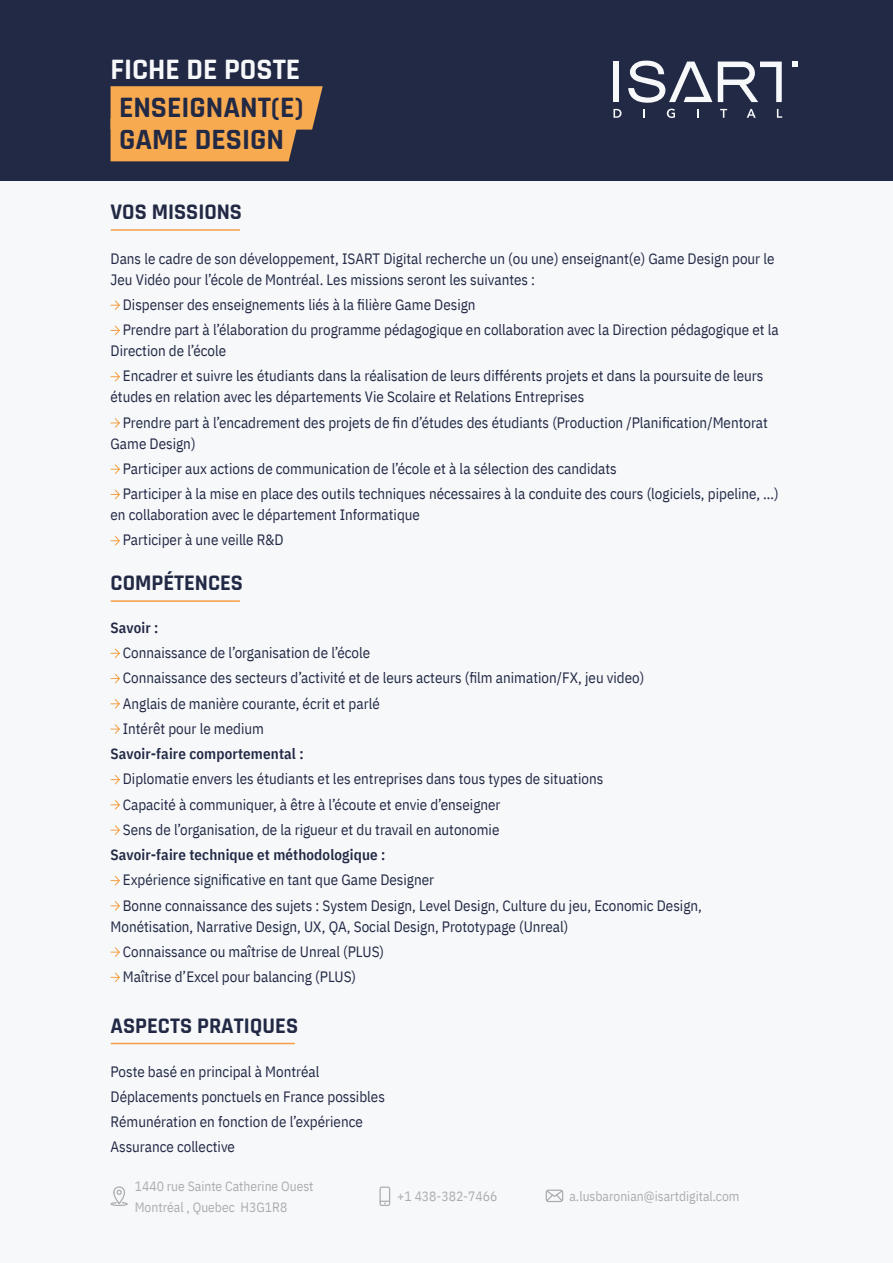
<style>
.page{position:relative;width:893px;height:1263px;background:#f7f8fa}
.page>*{position:absolute;margin:0;border:0;box-sizing:border-box;transform-origin:0 0}
.t1{font:700 30px "Rajdhani";color:#222945}
.t2{font:700 30px "Rajdhani";color:#f7f8fa}
.t3{font:700 22.5px "Rajdhani";color:#222945}
.t4{font:15px/25.2px "IBM Plex Sans Cond";color:#222945}
.t5{font:600 15px "IBM Plex Sans Cond";letter-spacing:.01em;color:#222945}
.t6{font:13.5px/21px "IBM Plex Sans Cond";color:#adadad}
</style>
<div class="page">
<svg style="left:110px;top:1186px;width:18px;height:20px"></svg>
<svg style="left:379px;top:1186px;width:12px;height:20px"></svg>
<svg style="left:545px;top:1189px;width:19px;height:14px"></svg>
<div style="left:0;top:0;width:893px;height:181px;background:#222945"></div>
<svg style="left:613px;top:109px;width:8px;height:9px"></svg>
<svg style="left:720px;top:109px;width:7px;height:9px"></svg>
<svg style="left:747px;top:109px;width:9px;height:9px"></svg>
<svg style="left:777px;top:109px;width:5px;height:9px"></svg>
<div style="left:613px;top:62px;width:6px;height:40px;background:#f7f8fa"></div>
<svg style="left:628px;top:60px;width:84px;height:58px"></svg>
<svg style="left:718px;top:62px;width:64px;height:40px"></svg>
<svg style="left:792px;top:62px;width:6px;height:5px"></svg>
<hr style="left:111px;top:600px;width:128px;height:2px;background:#f59f42">
<hr style="left:111px;top:1043px;width:183px;height:1px;background:#f59f42">
<svg style="left:111px;top:86px;width:212px;height:75px;background:#e69f4f"></svg>
<hr style="left:111px;top:229px;width:128px;height:2px;background:#f59f42">
<svg style="left:110px;top:300px;width:10px;height:10px"></svg>
<svg style="left:110px;top:325px;width:10px;height:11px"></svg>
<svg style="left:110px;top:372px;width:10px;height:10px"></svg>
<svg style="left:110px;top:418px;width:10px;height:10px"></svg>
<svg style="left:110px;top:464px;width:10px;height:10px"></svg>
<svg style="left:110px;top:489px;width:10px;height:11px"></svg>
<svg style="left:110px;top:536px;width:10px;height:10px"></svg>
<svg style="left:110px;top:648px;width:10px;height:10px"></svg>
<svg style="left:110px;top:673px;width:10px;height:11px"></svg>
<svg style="left:110px;top:699px;width:10px;height:10px"></svg>
<svg style="left:110px;top:724px;width:10px;height:10px"></svg>
<svg style="left:110px;top:774px;width:10px;height:11px"></svg>
<svg style="left:110px;top:800px;width:10px;height:10px"></svg>
<svg style="left:110px;top:825px;width:10px;height:10px"></svg>
<svg style="left:110px;top:875px;width:10px;height:11px"></svg>
<svg style="left:110px;top:901px;width:10px;height:10px"></svg>
<svg style="left:110px;top:947px;width:10px;height:10px"></svg>
<svg style="left:110px;top:972px;width:10px;height:11px"></svg>
<h1 class="t2" style="left:111px;top:51px;width:191px">FICHE DE POSTE</h1>
<h1 class="t1" style="left:119px;top:89px;width:186px">ENSEIGNANT(E)</h1>
<h1 class="t1" style="left:119px;top:121px;width:166px">GAME DESIGN</h1>
<h2 class="t3" style="left:111px;top:198px;width:133px">VOS MISSIONS</h2>
<p class="t4" style="left:111px;top:247px;width:665px;line-height:21px">Dans le cadre de son développement, ISART Digital recherche un (ou une) enseignant(e) Game Design pour le<br>Jeu Vidéo pour l’école de Montréal. Les missions seront les suivantes :</p>
<p class="t4" style="left:123px;top:291px;width:658px">Dispenser des enseignements liés à la filière Game Design<br>Prendre part à l’élaboration du programme pédagogique en collaboration avec la Direction pédagogique et la</p>
<p class="t4" style="left:123px;top:337px;width:642px;text-indent:-12px">Direction de l’école<br>Encadrer et suivre les étudiants dans la réalisation de leurs différents projets et dans la poursuite de leurs</p>
<p class="t4" style="left:123px;top:383px;width:647px;text-indent:-12px">études en relation avec les départements Vie Scolaire et Relations Entreprises<br>Prendre part à l’encadrement des projets de fin d’études des étudiants (Production /Planification/Mentorat</p>
<p class="t4" style="left:123px;top:429px;width:657px;text-indent:-12px">Game Design)<br>Participer aux actions de communication de l’école et à la sélection des candidats<br>Participer à la mise en place des outils techniques nécessaires à la conduite des cours (logiciels, pipeline, …)</p>
<p class="t4" style="left:123px;top:501px;width:299px;text-indent:-12px">en collaboration avec le département Informatique<br>Participer à une veille R&amp;D</p>
<h2 class="t3" style="left:111px;top:569px;width:134px">COMPÉTENCES</h2>
<p class="t5" style="left:111px;top:616px;width:49px">Savoir :</p>
<p class="t4" style="left:123px;top:639px;width:523px">Connaissance de l’organisation de l’école<br>Connaissance des secteurs d’activité et de leurs acteurs (film animation/FX, jeu video)<br>Anglais de manière courante, écrit et parlé<br>Intérêt pour le medium</p>
<p class="t5" style="left:111px;top:742px;width:195px">Savoir-faire comportemental :</p>
<p class="t4" style="left:123px;top:765px;width:482px">Diplomatie envers les étudiants et les entreprises dans tous types de situations<br>Capacité à communiquer, à être à l’écoute et envie d’enseigner<br>Sens de l’organisation, de la rigueur et du travail en autonomie</p>
<p class="t5" style="left:111px;top:843px;width:276px">Savoir-faire technique et méthodologique :</p>
<p class="t4" style="left:123px;top:866px;width:581px">Expérience significative en tant que Game Designer<br>Bonne connaissance des sujets : System Design, Level Design, Culture du jeu, Economic Design,</p>
<p class="t4" style="left:123px;top:912px;width:447px;text-indent:-12px">Monétisation, Narrative Design, UX, QA, Social Design, Prototypage (Unreal)<br>Connaissance ou maîtrise de Unreal (PLUS)<br>Maîtrise d’Excel pour balancing (PLUS)</p>
<h2 class="t3" style="left:111px;top:1012px;width:189px">ASPECTS PRATIQUES</h2>
<p class="t4" style="left:111px;top:1057px;width:276px">Poste basé en principal à Montréal Déplacements ponctuels en France possibles Rémunération en fonction de l’expérience Assurance collective</p>
<p class="t6" style="left:135px;top:1174px;width:180px">1440 rue Sainte Catherine Ouest<br>Montréal , Quebec H3G1R8</p>
<p class="t6" style="left:397px;top:1185px;width:102px">+1 438-382-7466</p>
<p class="t6" style="left:569px;top:1185px;width:172px">a.lusbaronian@isartdigital.com</p>
</div>
